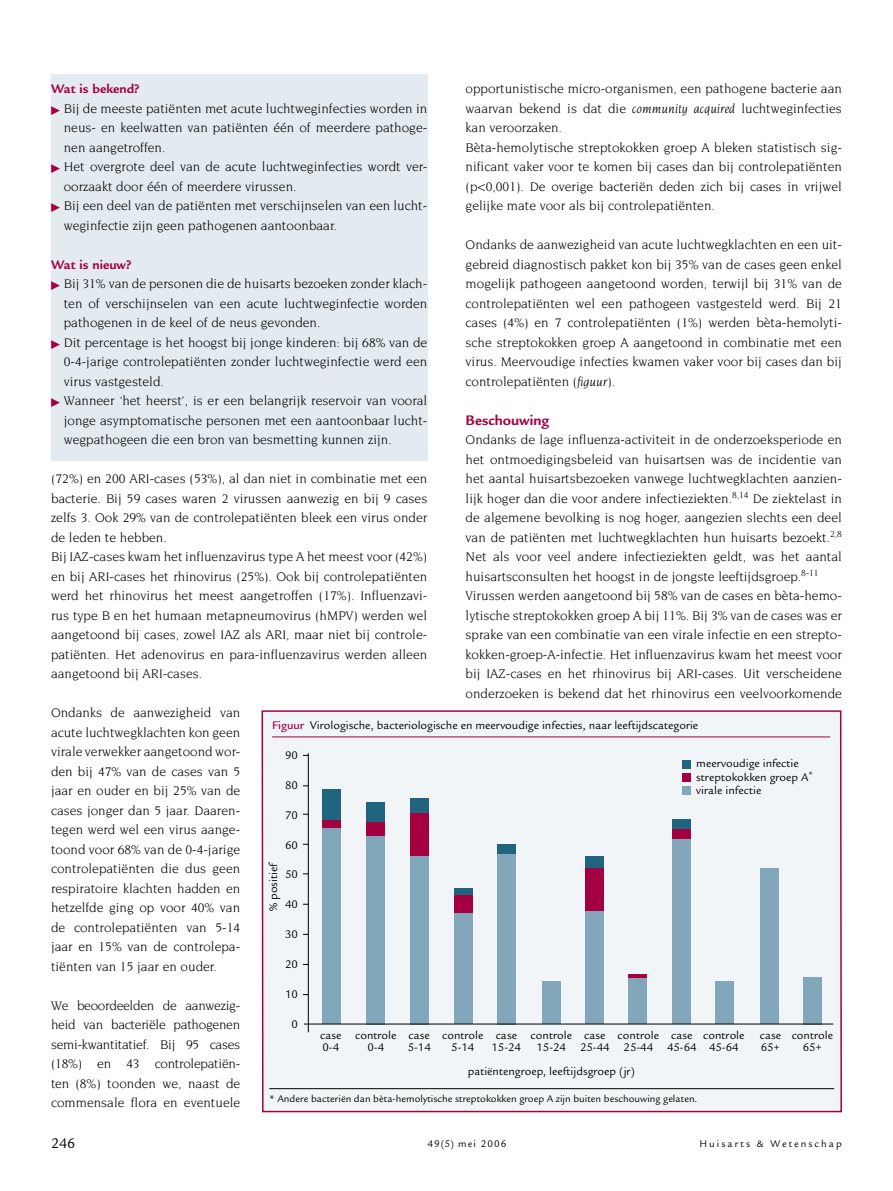
<style>
.page{position:relative;width:893px;height:1191px;background:#fff}
.page>*{position:absolute;margin:0;border:0;box-sizing:border-box;transform-origin:0 0}
.Kop1{font:700 15px "Legacy Sans";color:#a40041}
.t1{font:15px "Legacy Sans";color:#000}
.Blok{font:13.5px/19.5px "Novarese";color:#000;text-align:justify}
.Blokkop{font:700 13.5px "Legacy Sans";color:#a40041}
.TabPlat{font:12px "Legacy Sans";color:#000}
.TabKop1{font:12px "Legacy Sans";color:#000}
.Legenda_lijn_boven{font:10.5px "Legacy Sans";color:#000}
.Legenda_lijn_boven-2{font:10.5px "Legacy Sans";letter-spacing:.19em;color:#000}
.Legenda_lijn_boven-3{font:10.5px "Legacy Sans";letter-spacing:.1em;color:#000}
.s1{font-style:italic}
.s2{font-weight:500;color:#a40041}
</style>
<div class="page">
<div style="left:51px;top:74px;width:376px;height:387px;background:#e4ebf0"></div>
<div style="left:261px;top:710px;width:581px;height:403px;background:#f2f5f7"></div>
<hr style="left:308px;top:753px;width:1px;height:279px;background:#000">
<div style="left:682px;top:760px;width:9px;height:9px;background:#21647f"></div>
<div style="left:682px;top:773px;width:9px;height:8px;background:#a40041"></div>
<div style="left:682px;top:786px;width:9px;height:8px;background:#82a6ba"></div>
<hr style="left:269px;top:1088px;width:565px;height:1px;background:#000">
<div style="left:322px;top:789px;width:19px;height:235px;background:#82a6ba"></div>
<div style="left:322px;top:789px;width:19px;height:39px;background:#a40041"></div>
<div style="left:322px;top:789px;width:19px;height:31px;background:#21647f"></div>
<div style="left:366px;top:809px;width:19px;height:215px;background:#82a6ba"></div>
<div style="left:410px;top:849px;width:19px;height:175px;background:#82a6ba"></div>
<div style="left:454px;top:905px;width:19px;height:119px;background:#82a6ba"></div>
<div style="left:497px;top:851px;width:19px;height:173px;background:#82a6ba"></div>
<div style="left:542px;top:981px;width:18px;height:43px;background:#82a6ba"></div>
<div style="left:585px;top:900px;width:19px;height:124px;background:#82a6ba"></div>
<div style="left:628px;top:976px;width:19px;height:48px;background:#82a6ba"></div>
<div style="left:672px;top:834px;width:19px;height:190px;background:#82a6ba"></div>
<div style="left:715px;top:981px;width:19px;height:43px;background:#82a6ba"></div>
<div style="left:760px;top:868px;width:19px;height:156px;background:#82a6ba"></div>
<div style="left:803px;top:977px;width:19px;height:47px;background:#82a6ba"></div>
<div style="left:672px;top:824px;width:19px;height:14px;background:#a40041"></div>
<div style="left:672px;top:819px;width:19px;height:9px;background:#21647f"></div>
<hr style="left:628px;top:974px;width:19px;height:4px;background:#a40041">
<div style="left:585px;top:864px;width:19px;height:46px;background:#a40041"></div>
<div style="left:585px;top:856px;width:19px;height:11px;background:#21647f"></div>
<div style="left:497px;top:844px;width:19px;height:9px;background:#21647f"></div>
<div style="left:454px;top:892px;width:19px;height:20px;background:#a40041"></div>
<div style="left:454px;top:887px;width:19px;height:7px;background:#21647f"></div>
<div style="left:410px;top:807px;width:19px;height:49px;background:#a40041"></div>
<div style="left:410px;top:798px;width:19px;height:14px;background:#21647f"></div>
<div style="left:366px;top:815px;width:19px;height:20px;background:#a40041"></div>
<div style="left:366px;top:802px;width:19px;height:19px;background:#21647f"></div>
<hr style="left:304px;top:1023px;width:529px;height:1px;background:#000">
<p class="Blok" style="left:466px;top:79px;width:378px">opportunistische micro-organismen, een pathogene bacterie aan waarvan bekend is dat die <span class="s1">community acquired</span> luchtweginfecties kan veroorzaken.</p>
<p class="Blok" style="left:466px;top:137px;width:378px">Bèta-hemolytische streptokokken groep A bleken statistisch sig&shy;nificant vaker voor te komen bij cases dan bij controlepatiënten (p&lt;0,001). De overige bacteriën deden zich bij cases in vrijwel gelijke mate voor als bij controlepatiënten.</p>
<p class="Blok" style="left:466px;top:235px;width:378px">Ondanks de aanwezigheid van acute luchtwegklachten en een uit&shy;gebreid diagnostisch pakket kon bij 35% van de cases geen enkel mogelijk pathogeen aangetoond worden, terwijl bij 31% van de controlepatiënten wel een pathogeen vastgesteld werd. Bij 21 cases (4%) en 7 controlepatiënten (1%) werden bèta-hemolyti&shy;sche streptokokken groep A aangetoond in combinatie met een virus. Meervoudige infecties kwamen vaker voor bij cases dan bij controlepatiënten (<span class="s1">figuur</span>).</p>
<p class="Kop1" style="left:466px;top:411px;width:85px">Beschouwing</p>
<p class="Blok" style="left:466px;top:430px;width:378px">Ondanks de lage influenza-activiteit in de onderzoeksperiode en het ontmoedigingsbeleid van huisartsen was de incidentie van het aantal huisartsbezoeken vanwege luchtwegklachten aanzien&shy;lijk hoger dan die voor andere infectieziekten.<sup>8,14</sup> De ziektelast in de algemene bevolking is nog hoger, aangezien slechts een deel van de patiënten met luchtwegklachten hun huisarts bezoekt.<sup>2,8<br></sup>Net als voor veel andere infectieziekten geldt, was het aantal huisartsconsulten het hoogst in de jongste leeftijdsgroep.<sup>8-11</sup></p>
<p class="Blok" style="left:466px;top:586px;width:378px">Virussen werden aangetoond bij 58% van de cases en bèta-hemo&shy;lytische streptokokken groep A bij 11%. Bij 3% van de cases was er sprake van een combinatie van een virale infectie en een strepto&shy;kokken-groep-A-infectie. Het influenzavirus kwam het meest voor bij IAZ-cases en het rhinovirus bij ARI-cases. Uit verscheidene onderzoeken is bekend dat het rhinovirus een veelvoorkomende</p>
<p class="Blokkop" style="left:51px;top:81px;width:90px">Wat is bekend?</p>
<p class="Blok" style="left:64px;top:98px;width:365px">Bij de meeste patiënten met acute luchtweginfecties worden in neus- en keelwatten van patiënten één of meerdere pathoge&shy;nen aangetroffen.</p>
<p class="Blok" style="left:64px;top:157px;width:365px">Het overgrote deel van de acute luchtweginfecties wordt ver&shy;oorzaakt door één of meerdere virussen.</p>
<p class="Blok" style="left:64px;top:196px;width:365px">Bij een deel van de patiënten met verschijnselen van een lucht&shy;weginfectie zijn geen pathogenen aantoonbaar.</p>
<p class="Blokkop" style="left:51px;top:256px;width:82px">Wat is nieuw?</p>
<p class="Blok" style="left:64px;top:274px;width:365px">Bij 31% van de personen die de huisarts bezoeken zonder klach&shy;ten of verschijnselen van een acute luchtweginfectie worden pathogenen in de keel of de neus gevonden.</p>
<p class="Blok" style="left:64px;top:332px;width:365px">Dit percentage is het hoogst bij jonge kinderen: bij 68% van de 0-4-jarige controlepatiënten zonder luchtweginfectie werd een virus vastgesteld.</p>
<p class="Blok" style="left:64px;top:391px;width:365px">Wanneer ‘het heerst’, is er een belangrijk reservoir van vooral jonge asymptomatische personen met een aantoonbaar lucht&shy;wegpathogeen die een bron van besmetting kunnen zijn.</p>
<p class="Blok" style="left:51px;top:469px;width:378px">(72%) en 200 ARI-cases (53%), al dan niet in combinatie met een bacterie. Bij 59 cases waren 2 virussen aanwezig en bij 9 cases zelfs 3. Ook 29% van de controlepatiënten bleek een virus onder de leden te hebben.</p>
<p class="Blok" style="left:51px;top:547px;width:378px">Bij IAZ-cases kwam het influenzavirus type A het meest voor (42%) en bij ARI-cases het rhinovirus (25%). Ook bij controlepatiënten werd het rhinovirus het meest aangetroffen (17%). Influenzavi&shy;rus type B en het humaan metapneumovirus (hMPV) werden wel aangetoond bij cases, zowel IAZ als ARI, maar niet bij controle&shy;patiënten. Het adenovirus en para-influenzavirus werden alleen aangetoond bij ARI-cases.</p>
<p class="Blok" style="left:51px;top:703px;width:191px">Ondanks de aanwezigheid van acute luchtwegklachten kon geen virale verwekker aangetoond wor&shy;den bij 47% van de cases van 5 jaar en ouder en bij 25% van de cases jonger dan 5 jaar. Daaren&shy;tegen werd wel een virus aange&shy;toond voor 68% van de 0-4-jarige controlepatiënten die dus geen respiratoire klachten hadden en hetzelfde ging op voor 40% van de controlepatiënten van 5-14 jaar en 15% van de controlepa&shy;tiënten van 15 jaar en ouder.</p>
<p class="Blok" style="left:51px;top:995px;width:191px">We beoordeelden de aanwezig&shy;heid van bacteriële pathogenen semi-kwantitatief. Bij 95 cases (18%) en 43 controlepatiën&shy;ten (8%) toonden we, naast de commensale flora en eventuele</p>
<p class="TabKop1" style="left:272px;top:718px;width:428px"><span class="s2">Figuur</span> Virologische, bacteriologische en meervoudige infecties, naar leeftijdscategorie</p>
<p class="TabKop1" style="left:285px;top:748px;width:14px">90</p>
<p class="TabKop1" style="left:285px;top:778px;width:14px">80</p>
<p class="TabKop1" style="left:285px;top:808px;width:14px">70</p>
<p class="TabKop1" style="left:285px;top:838px;width:14px">60</p>
<p class="TabKop1" style="left:285px;top:868px;width:14px">50</p>
<p class="TabKop1" style="left:285px;top:897px;width:14px">40</p>
<p class="TabKop1" style="left:285px;top:927px;width:14px">30</p>
<p class="TabKop1" style="left:285px;top:957px;width:14px">20</p>
<p class="TabKop1" style="left:285px;top:987px;width:14px">10</p>
<p class="TabKop1" style="left:292px;top:1017px;width:8px">0</p>
<p class="TabPlat" style="left:696px;top:756px;width:104px">meervoudige infectie</p>
<p class="TabPlat" style="left:696px;top:770px;width:118px">streptokokken groep A<sup>*</sup></p>
<p class="TabPlat" style="left:696px;top:783px;width:67px">virale infectie</p>
<p class="TabPlat" style="left:266px;top:911px;width:51px;rotate:-90deg">% positief</p>
<p class="TabPlat" style="left:320px;top:1028px;width:426px">case controle case controle case controle case controle case controle</p>
<p class="TabPlat" style="left:760px;top:1028px;width:75px">case controle</p>
<p class="TabPlat" style="left:322px;top:1040px;width:18px">0-4</p>
<p class="TabPlat" style="left:367px;top:1040px;width:18px">0-4</p>
<p class="TabPlat" style="left:408px;top:1040px;width:25px">5-14</p>
<p class="TabPlat" style="left:451px;top:1040px;width:25px">5-14</p>
<p class="TabPlat" style="left:491px;top:1040px;width:31px">15-24</p>
<p class="TabPlat" style="left:536px;top:1040px;width:204px">15-24 25-44 25-44 45-64 45-64</p>
<p class="TabPlat" style="left:761px;top:1040px;width:21px">65+</p>
<p class="TabPlat" style="left:803px;top:1040px;width:21px">65+</p>
<p class="TabPlat" style="left:468px;top:1064px;width:169px">patiëntengroep, leeftijdsgroep (jr)</p>
<p class="Legenda_lijn_boven" style="left:269px;top:1092px;width:430px">* Andere bacteriën dan bèta-hemolytische streptokokken groep A zijn buiten beschouwing gelaten.</p>
<p class="t1" style="left:51px;top:1134px;width:26px">246</p>
<p class="Legenda_lijn_boven-3" style="left:427px;top:1138px;width:81px">49(5) mei 2006</p>
<p class="Legenda_lijn_boven-2" style="left:699px;top:1138px;width:144px">Huisarts &amp; Wetenschap</p>
</div>
